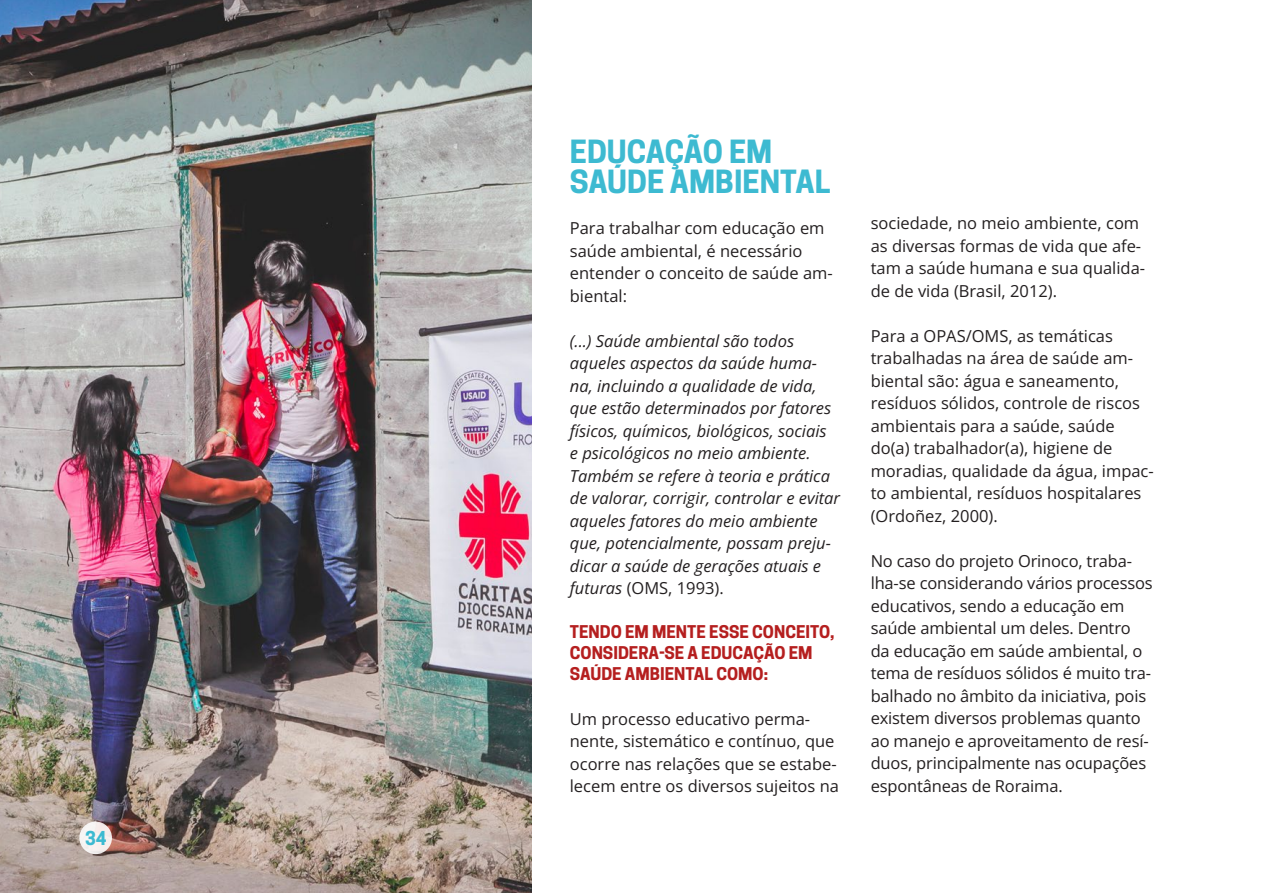
<style>
.page{position:relative;width:1263px;height:893px;background:#fff}
.page>*{position:absolute;margin:0;border:0;box-sizing:border-box;transform-origin:0 0}
.Heading_2{font:700 30px/30px "Cooper Hewitt";color:#3dbad1}
.Heading_2-2{font:700 18px "Cooper Hewitt";color:#3dbad1}
.t1{font:16.5px/22.5px "Open Sans";color:#231f20}
.t2{font:italic 16.5px/22.5px "Open Sans";color:#231f20}
.Heading_2-3{font:700 16.5px/21px "Cooper Hewitt";color:#b51f1f}
.s1{font-style:normal}
</style>
<div class="page">
<img style="left:0;top:0;width:531px;height:893px">
<div style="left:79px;top:821px;width:33px;height:33px;background:#f7f1ef;border-radius:50%"></div>
<p class="Heading_2-2" style="left:85px;top:827px;width:23px">34</p>
<p class="Heading_2" style="left:570px;top:137px;width:262px">EDUCAÇÃO EM<br>SAÚDE AMBIENTAL</p>
<p class="t1" style="left:570px;top:217px;width:264px">Para trabalhar com educação em saúde ambiental, é necessário entender o conceito de saúde am&shy;biental:</p>
<p class="t2" style="left:570px;top:329px;width:272px">(...) Saúde ambiental são todos aqueles aspectos da saúde huma&shy;na, incluindo a qualidade de vida, que estão determinados por fatores físicos, químicos, biológicos, sociais<br>e psicológicos no meio ambiente.<br>Também se refere à teoria e prática de valorar, corrigir, controlar e evitar aqueles fatores do meio ambiente que, potencialmente, possam preju&shy;dicar a saúde de gerações atuais e futuras <span class="s1">(OMS, 1993).</span></p>
<p class="Heading_2-3" style="left:570px;top:621px;width:266px">TENDO EM MENTE ESSE CONCEITO,<br>CONSIDERA-SE A EDUCAÇÃO EM<br>SAÚDE AMBIENTAL COMO:</p>
<p class="t1" style="left:570px;top:707px;width:271px">Um processo educativo perma&shy;nente, sistemático e contínuo, que ocorre nas relações que se estabe&shy;lecem entre os diversos sujeitos na</p>
<p class="t1" style="left:871px;top:212px;width:276px">sociedade, no meio ambiente, com as diversas formas de vida que afe&shy;tam a saúde humana e sua qualida&shy;de de vida (Brasil, 2012).</p>
<p class="t1" style="left:871px;top:324px;width:285px">Para a OPAS/OMS, as temáticas trabalhadas na área de saúde am&shy;biental são: água e saneamento, resíduos sólidos, controle de riscos ambientais para a saúde, saúde do(a) trabalhador(a), higiene de moradias, qualidade da água, impac&shy;to ambiental, resíduos hospitalares (Ordoñez, 2000).</p>
<p class="t1" style="left:871px;top:549px;width:283px">No caso do projeto Orinoco, traba&shy;lha-se considerando vários processos educativos, sendo a educação em saúde ambiental um deles. Dentro da educação em saúde ambiental, o tema de resíduos sólidos é muito tra&shy;balhado no âmbito da iniciativa, pois existem diversos problemas quanto ao manejo e aproveitamento de resí&shy;duos, principalmente nas ocupações espontâneas de Roraima.</p>
</div>
